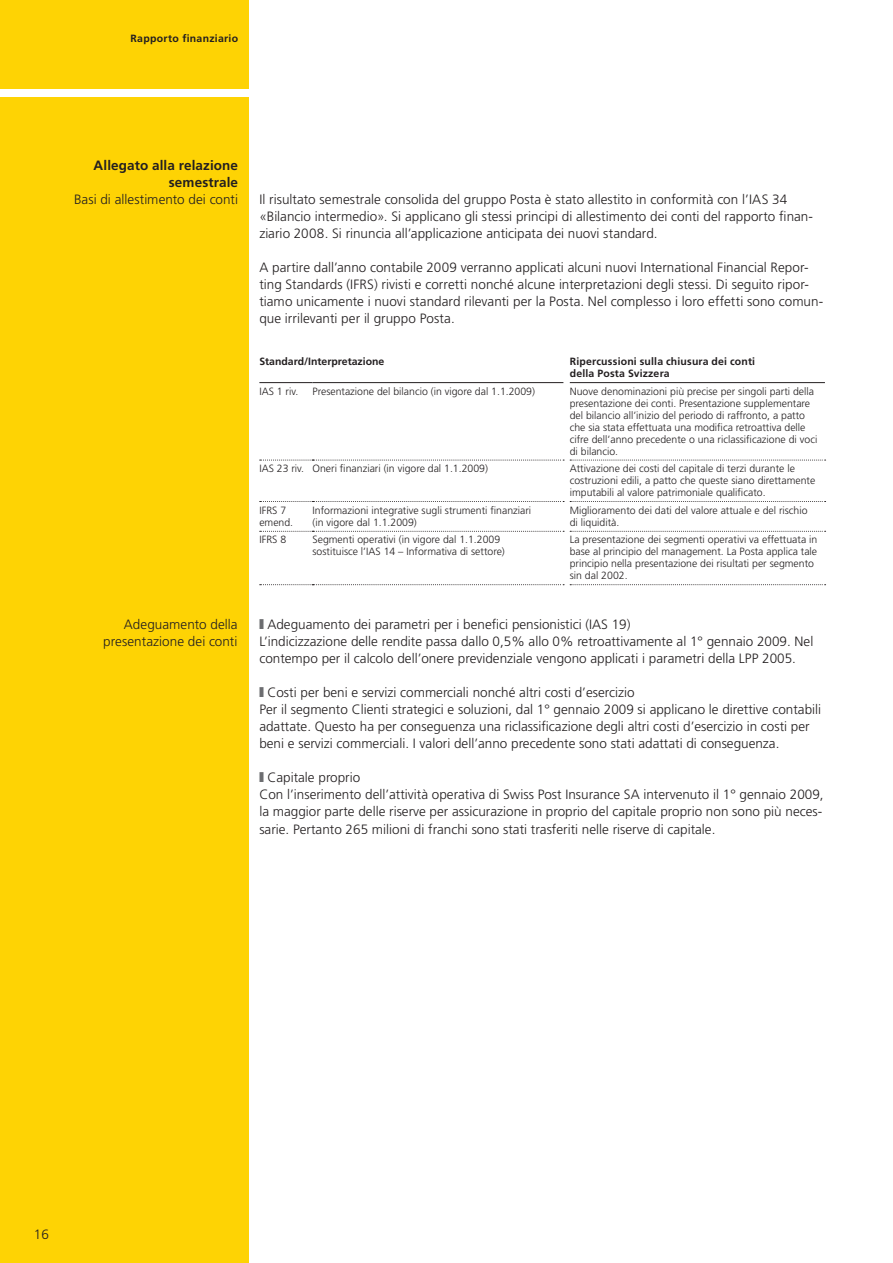
<style>
.page{position:relative;width:893px;height:1263px;background:#fff}
.page>*{position:absolute;margin:0;border:0;box-sizing:border-box;transform-origin:0 0}
.fliesstext{font:300 13.5px/17px "Frutiger LT Std";color:#231f20}
.t1{font:700 13.5px/17px "Frutiger LT Std";letter-spacing:.01em;color:#231f20;text-align:right}
.t2{font:300 10.5px/12px "Frutiger LT Std";color:#231f20}
.t3{font:700 10.5px/12px "Frutiger LT Std";letter-spacing:.015em;color:#231f20}
.s1{color:#6c6d70}
</style>
<div class="page">
<div style="left:0;top:0;width:249px;height:1263px;background:#fed304"></div>
<div style="left:0;top:89px;width:893px;height:8px;background:#fff"></div>
<hr style="left:259px;top:382px;width:54px;height:1px;background:#231f20">
<hr style="left:313px;top:382px;width:250px;height:1px;background:#231f20">
<hr style="left:570px;top:382px;width:255px;height:1px;background:#231f20">
<svg style="left:260px;top:460px;width:304px;height:1px"></svg>
<svg style="left:570px;top:460px;width:256px;height:1px"></svg>
<svg style="left:260px;top:501px;width:304px;height:1px"></svg>
<svg style="left:570px;top:501px;width:256px;height:1px"></svg>
<svg style="left:260px;top:531px;width:304px;height:1px"></svg>
<svg style="left:260px;top:584px;width:304px;height:1px"></svg>
<svg style="left:570px;top:531px;width:256px;height:1px"></svg>
<svg style="left:570px;top:584px;width:256px;height:1px"></svg>
<p class="t3" style="left:131px;top:32px;width:109px">Rapporto finanziario</p>
<p class="t1" style="left:94px;top:157px;width:146px">Allegato alla relazione semestrale</p>
<p class="fliesstext" style="left:74px;top:191px;width:166px">Basi di allestimento dei conti</p>
<p class="fliesstext" style="left:103px;top:616px;width:136px;text-align:right">Adeguamento della presentazione dei conti</p>
<p class="fliesstext" style="left:259px;top:191px;width:555px">Il risultato semestrale consolida del gruppo Posta è stato allestito in conformità con l’IAS 34 «Bilancio intermedio». Si applicano gli stessi principi di allestimento dei conti del rapporto finan&shy;ziario 2008. Si rinuncia all’applicazione anticipata dei nuovi standard.</p>
<p class="fliesstext" style="left:259px;top:259px;width:565px">A partire dall’anno contabile 2009 verranno applicati alcuni nuovi International Financial Repor&shy;ting Standards (IFRS) rivisti e corretti nonché alcune interpretazioni degli stessi. Di seguito ripor&shy;tiamo unicamente i nuovi standard rilevanti per la Posta. Nel complesso i loro effetti sono comun&shy;que irrilevanti per il gruppo Posta.</p>
<p class="t3" style="left:259px;top:356px;width:127px">Standard/Interpretazione</p>
<p class="t3" style="left:570px;top:356px;width:187px">Ripercussioni sulla chiusura dei conti della Posta Svizzera</p>
<p class="t2" style="left:259px;top:385px;width:40px">IAS 1 riv.</p>
<p class="t2" style="left:313px;top:385px;width:224px">Presentazione del bilancio (in vigore dal 1.1.2009)</p>
<p class="t2" style="left:570px;top:385px;width:249px">Nuove denominazioni più precise per singoli parti della presentazione dei conti. Presentazione supplementare del bilancio all’inizio del periodo di raffronto, a patto che sia stata effettuata una modifica retroattiva delle cifre dell’anno precedente o una riclassificazione di voci di bilancio.</p>
<p class="t2" style="left:259px;top:463px;width:230px">IAS 23 riv. Oneri finanziari (in vigore dal 1.1.2009)</p>
<p class="t2" style="left:570px;top:463px;width:247px">Attivazione dei costi del capitale di terzi durante le costruzioni edili, a patto che queste siano direttamente imputabili al valore patrimoniale qualificato.</p>
<p class="t2" style="left:259px;top:504px;width:35px">IFRS 7 emend.</p>
<p class="t2" style="left:313px;top:504px;width:220px">Informazioni integrative sugli strumenti finanziari (in vigore dal 1.1.2009)</p>
<p class="t2" style="left:570px;top:504px;width:239px">Miglioramento dei dati del valore attuale e del rischio di liquidità.</p>
<p class="t2" style="left:259px;top:534px;width:28px">IFRS 8</p>
<p class="t2" style="left:313px;top:534px;width:194px">Segmenti operativi (in vigore dal 1.1.2009 sostituisce l’IAS 14 – Informativa di settore)</p>
<p class="t2" style="left:570px;top:534px;width:249px">La presentazione dei segmenti operativi va effettuata in base al principio del management. La Posta applica tale principio nella presentazione dei risultati per segmento sin dal 2002.</p>
<p class="fliesstext" style="left:259px;top:616px;width:555px"><span class="s1">■</span> Adeguamento dei parametri per i benefici pensionistici (IAS 19)<br>L’indicizzazione delle rendite passa dallo 0,5% allo 0% retroattivamente al 1° gennaio 2009. Nel contempo per il calcolo dell’onere previdenziale vengono applicati i parametri della LPP 2005.</p>
<p class="fliesstext" style="left:259px;top:684px;width:563px"><span class="s1">■</span> Costi per beni e servizi commerciali nonché altri costi d’esercizio<br>Per il segmento Clienti strategici e soluzioni, dal 1° gennaio 2009 si applicano le direttive contabili adattate. Questo ha per conseguenza una riclassificazione degli altri costi d’esercizio in costi per beni e servizi commerciali. I valori dell’anno precedente sono stati adattati di conseguenza.</p>
<p class="fliesstext" style="left:259px;top:769px;width:566px"><span class="s1">■</span> Capitale proprio<br>Con l’inserimento dell’attività operativa di Swiss Post Insurance SA intervenuto il 1° gennaio 2009, la maggior parte delle riserve per assicurazione in proprio del capitale proprio non sono più neces&shy;sarie. Pertanto 265 milioni di franchi sono stati trasferiti nelle riserve di capitale.</p>
<p class="fliesstext" style="left:34px;top:1226px;width:17px">16</p>
</div>
